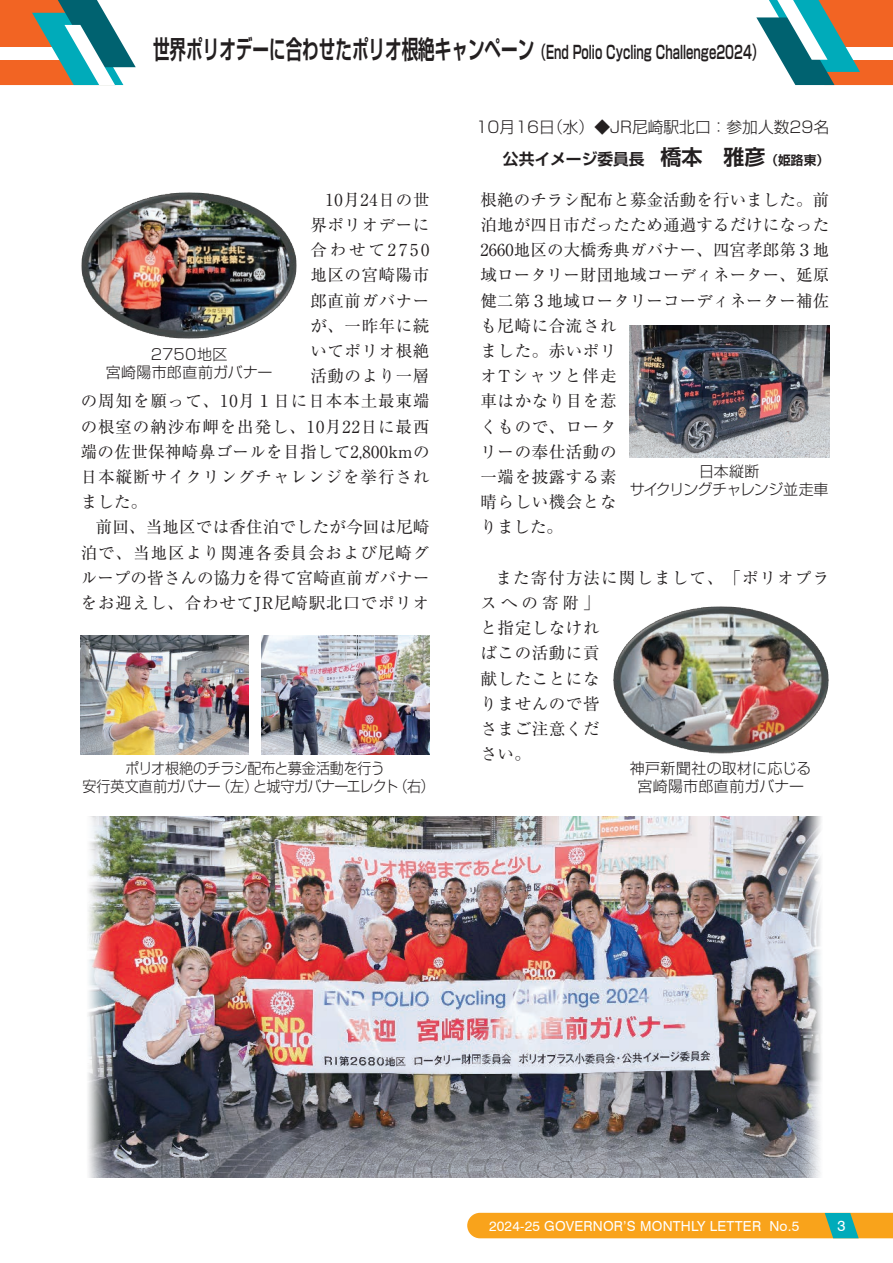
<style>
.page{position:relative;width:893px;height:1263px;background:#fff}
.page>*{position:absolute;margin:0;border:0;box-sizing:border-box;transform-origin:0 0}
.t1{font:700 18px "Shin Go Pro De";color:#231f20;scale:.65 1}
.t2{font:16.5px/25.2px "Ryumin Pr 6 N";letter-spacing:.005em;color:#231f20}
.t3{font:16.5px/25.2px "Ryumin Pr 6 N";letter-spacing:.035em;color:#231f20}
.t4{font:16.5px "Ryumin Pr 6 N";letter-spacing:.055em;color:#231f20}
.t5{font:16.5px "Ryumin Pr 6 N";letter-spacing:.06em;color:#231f20}
.t6{font:16.5px "Ryumin Pr 6 N";letter-spacing:.01em;color:#231f20}
.t7{font:16.5px "Ryumin Pr 6 N";letter-spacing:.175em;color:#231f20}
.t8{font:300 15.75px "Shin Go Pro";color:#231f20}
.t9{font:700 15.75px "Shin Go Pro De";color:#231f20}
.t10{font:300 15px/18px "Shin Go Pro";letter-spacing:-.03em;color:#231f20;text-align:center;scale:.94 1}
.t11{font:300 15px/18px "Shin Go Pro";letter-spacing:.01em;color:#231f20;text-align:center}
.t12{font:300 15px/18px "Shin Go Pro";letter-spacing:-.045em;color:#231f20;text-align:center}
.t13{font:300 15px/18px "Shin Go Pro";letter-spacing:.015em;color:#231f20;text-align:center}
.t14{font:14.85px "Swiss 721 BT";color:#fff}
.t15{font:13.8px "Swiss 721 BT";letter-spacing:.015em;color:#fff}
.s1{font-size:25.5px}
.s2{font-size:21px}
.s3{font-size:12.75px}
</style>
<div class="page">
<svg style="left:0;top:0;width:136px;height:85px"></svg>
<svg style="left:756px;top:0;width:137px;height:85px"></svg>
<img style="left:88px;top:816px;width:734px;height:362px">
<img style="left:81px;top:636px;width:168px;height:119px">
<img style="left:261px;top:636px;width:168px;height:119px">
<img style="left:629px;top:325px;width:200px;height:132px">
<img style="left:81px;top:192px;width:216px;height:147px">
<img style="left:613px;top:606px;width:216px;height:148px">
<svg style="left:467px;top:1213px;width:426px;height:25px;background:#eaa426"></svg>
<p class="t1" style="left:153px;top:37px;width:941px"><span class="s1">世界ポリオデーに合わせたポリオ根絶キャンペーン</span>（End Polio Cycling Challenge2024）</p>
<p class="t3" style="left:325px;top:186px;width:106px">10月24日の世</p>
<p class="t3" style="left:310px;top:211px;width:121px">界ポリオデーに</p>
<p class="t7" style="left:310px;top:237px;width:121px">合わせて2750</p>
<p class="t3" style="left:310px;top:262px;width:121px">地区の宮崎陽市</p>
<p class="t3" style="left:310px;top:287px;width:121px">郎直前ガバナー</p>
<p class="t3" style="left:310px;top:312px;width:121px">が、一昨年に続</p>
<p class="t3" style="left:310px;top:337px;width:121px">いてポリオ根絶</p>
<p class="t3" style="left:310px;top:363px;width:121px">活動のより一層</p>
<p class="t4" style="left:81px;top:388px;width:350px">の周知を願って、10月１日に日本本土最東端</p>
<p class="t4" style="left:81px;top:413px;width:350px">の根室の納沙布岬を出発し、10月22日に最西</p>
<p class="t3" style="left:81px;top:438px;width:350px">端の佐世保神崎鼻ゴールを目指して2,800kmの</p>
<p class="t5" style="left:81px;top:464px;width:350px">日本縦断サイクリングチャレンジを挙行され</p>
<p class="t3" style="left:81px;top:489px;width:68px">ました。</p>
<p class="t6" style="left:96px;top:514px;width:335px">前回、当地区では香住泊でしたが今回は尼崎</p>
<p class="t5" style="left:81px;top:539px;width:350px">泊で、当地区より関連各委員会および尼崎グ</p>
<p class="t2" style="left:81px;top:564px;width:350px">ループの皆さんの協力を得て宮崎直前ガバナー</p>
<p class="t3" style="left:81px;top:589px;width:350px">をお迎えし、合わせてJR尼崎駅北口でポリオ</p>
<p class="t13" style="left:106px;top:343px;width:168px">2750地区<br>宮崎陽市郎直前ガバナー</p>
<p class="t10" style="left:83px;top:758px;width:369px">ポリオ根絶のチラシ配布と募金活動を行う<br>安行英文直前ガバナー（左）と城守ガバナーエレクト（右)</p>
<p class="t8" style="left:476px;top:114px;width:355px">10月16日(水）◆JR尼崎駅北口：参加人数29名</p>
<p class="t9" style="left:503px;top:146px;width:328px">公共イメージ委員長　<span class="s2">橋本　雅彦</span><span class="s3">（姫路東）</span></p>
<p class="t2" style="left:480px;top:186px;width:350px">根絶のチラシ配布と募金活動を行いました。前泊地が四日市だったため通過するだけになった<br>2660地区の大橋秀典ガバナー、四宮孝郎第３地域ロータリー財団地域コーディネーター、延原健二第３地域ロータリーコーディネーター補佐も尼崎に合流され<br>ました。赤いポリ<br>オTシャツと伴走<br>車はかなり目を惹<br>くもので、ロータ<br>リーの奉仕活動の<br>一端を披露する素<br>晴らしい機会とな<br>りました。</p>
<p class="t3" style="left:480px;top:564px;width:350px;text-indent:15px">また寄付方法に関しまして、「ポリオプラスへの寄附」<br>と指定しなけれ<br>ばこの活動に貢<br>献したことにな<br>りませんので皆<br>さまご注意くだ<br>さい。</p>
<p class="t12" style="left:630px;top:460px;width:200px">日本縦断<br>サイクリングチャレンジ並走車</p>
<p class="t11" style="left:630px;top:758px;width:183px">神戸新聞社の取材に応じる宮崎陽市郎直前ガバナー</p>
<p class="t15" style="left:489px;top:1217px;width:312px">2024-25 GOVERNOR’S MONTHLY LETTER No.5</p>
<p class="t14" style="left:838px;top:1217px;width:10px">3</p>
</div>
